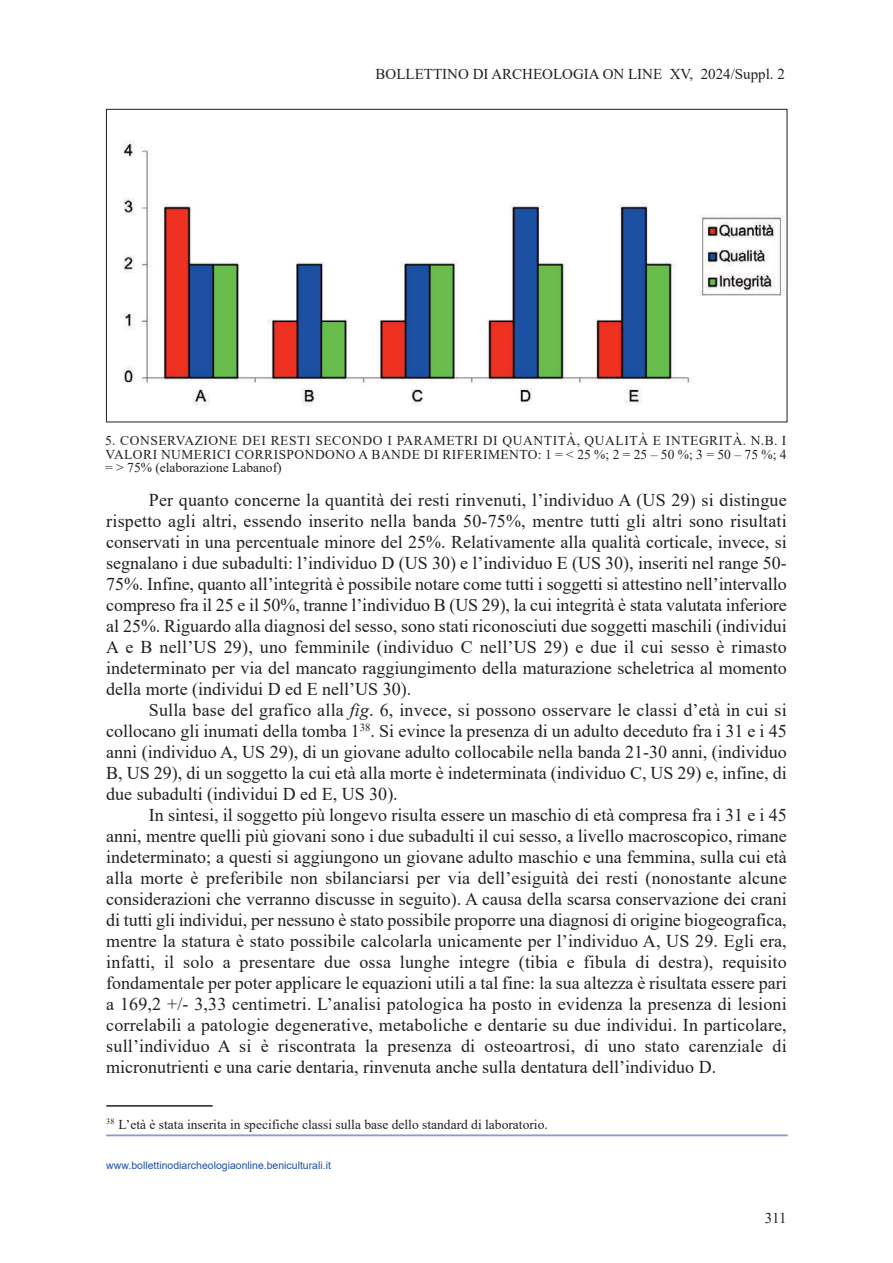
<style>
.page{position:relative;width:893px;height:1263px;background:#fff}
.page>*{position:absolute;margin:0;border:0;box-sizing:border-box;transform-origin:0 0}
.t1{font:18px/21px "Times New Roman";color:#231f20;text-align:justify}
.t2{font:15px "Times New Roman";color:#231f20}
.t3{font:13.5px/13.5px "Times New Roman";color:#231f20;text-align:justify}
.t4{font:10.5px "Arial";color:#1e51a3}
.s1{font-style:italic}
</style>
<div class="page">
<hr style="left:106px;top:1135px;width:682px;height:1px;background:#8e99cd">
<hr style="left:106px;top:1105px;width:107px;height:2px;background:#231f20">
<img style="left:123px;top:140px;width:662px;height:266px">
<p class="t2" style="left:376px;top:65px;width:411px">BOLLETTINO DI ARCHEOLOGIA ON LINE XV, 2024/Suppl. 2</p>
<p class="t3" style="left:105px;top:434px;width:683px">5. CONSERVAZIONE DEI RESTI SECONDO I PARAMETRI DI QUANTITÀ, QUALITÀ E INTEGRITÀ. N.B. I VALORI NUMERICI CORRISPONDONO A BANDE DI RIFERIMENTO: 1 = &lt; 25 %; 2 = 25 – 50 %; 3 = 50 – 75 %; 4 = &gt; 75% (elaborazione Labanof)</p>
<p class="t1" style="left:106px;top:489px;width:682px;text-indent:43px">Per quanto concerne la quantità dei resti rinvenuti, l’individuo A (US 29) si distingue rispetto agli altri, essendo inserito nella banda 50-75%, mentre tutti gli altri sono risultati conservati in una percentuale minore del 25%. Relativamente alla qualità corticale, invece, si segnalano i due subadulti: l’individuo D (US 30) e l’individuo E (US 30), inseriti nel range 50- 75%. Infine, quanto all’integrità è possibile notare come tutti i soggetti si attestino nell’intervallo compreso fra il 25 e il 50%, tranne l’individuo B (US 29), la cui integrità è stata valutata inferiore al 25%. Riguardo alla diagnosi del sesso, sono stati riconosciuti due soggetti maschili (individui A e B nell’US 29), uno femminile (individuo C nell’US 29) e due il cui sesso è rimasto indeterminato per via del mancato raggiungimento della maturazione scheletrica al momento della morte (individui D ed E nell’US 30).</p>
<p class="t1" style="left:106px;top:699px;width:682px;text-indent:43px">Sulla base del grafico alla <span class="s1">fig</span>. 6, invece, si possono osservare le classi d’età in cui si collocano gli inumati della tomba 1<sup>38</sup>. Si evince la presenza di un adulto deceduto fra i 31 e i 45 anni (individuo A, US 29), di un giovane adulto collocabile nella banda 21-30 anni, (individuo B, US 29), di un soggetto la cui età alla morte è indeterminata (individuo C, US 29) e, infine, di due subadulti (individui D ed E, US 30).</p>
<p class="t1" style="left:106px;top:804px;width:682px;text-indent:43px">In sintesi, il soggetto più longevo risulta essere un maschio di età compresa fra i 31 e i 45 anni, mentre quelli più giovani sono i due subadulti il cui sesso, a livello macroscopico, rimane indeterminato; a questi si aggiungono un giovane adulto maschio e una femmina, sulla cui età alla morte è preferibile non sbilanciarsi per via dell’esiguità dei resti (nonostante alcune considerazioni che verranno discusse in seguito). A causa della scarsa conservazione dei crani di tutti gli individui, per nessuno è stato possibile proporre una diagnosi di origine biogeografica, mentre la statura è stato possibile calcolarla unicamente per l’individuo A, US 29. Egli era, infatti, il solo a presentare due ossa lunghe integre (tibia e fibula di destra), requisito fondamentale per poter applicare le equazioni utili a tal fine: la sua altezza è risultata essere pari a 169,2 +/- 3,33 centimetri. L’analisi patologica ha posto in evidenza la presenza di lesioni correlabili a patologie degenerative, metaboliche e dentarie su due individui. In particolare, sull’individuo A si è riscontrata la presenza di osteoartrosi, di uno stato carenziale di micronutrienti e una carie dentaria, rinvenuta anche sulla dentatura dell’individuo D.</p>
<p class="t3" style="left:106px;top:1117px;width:443px"><sup>38</sup> L’età è stata inserita in specifiche classi sulla base dello standard di laboratorio.</p>
<p class="t4" style="left:106px;top:1159px;width:226px">www.bollettinodiarcheologiaonline.beniculturali.it</p>
<p class="t2" style="left:765px;top:1209px;width:23px">311</p>
</div>
